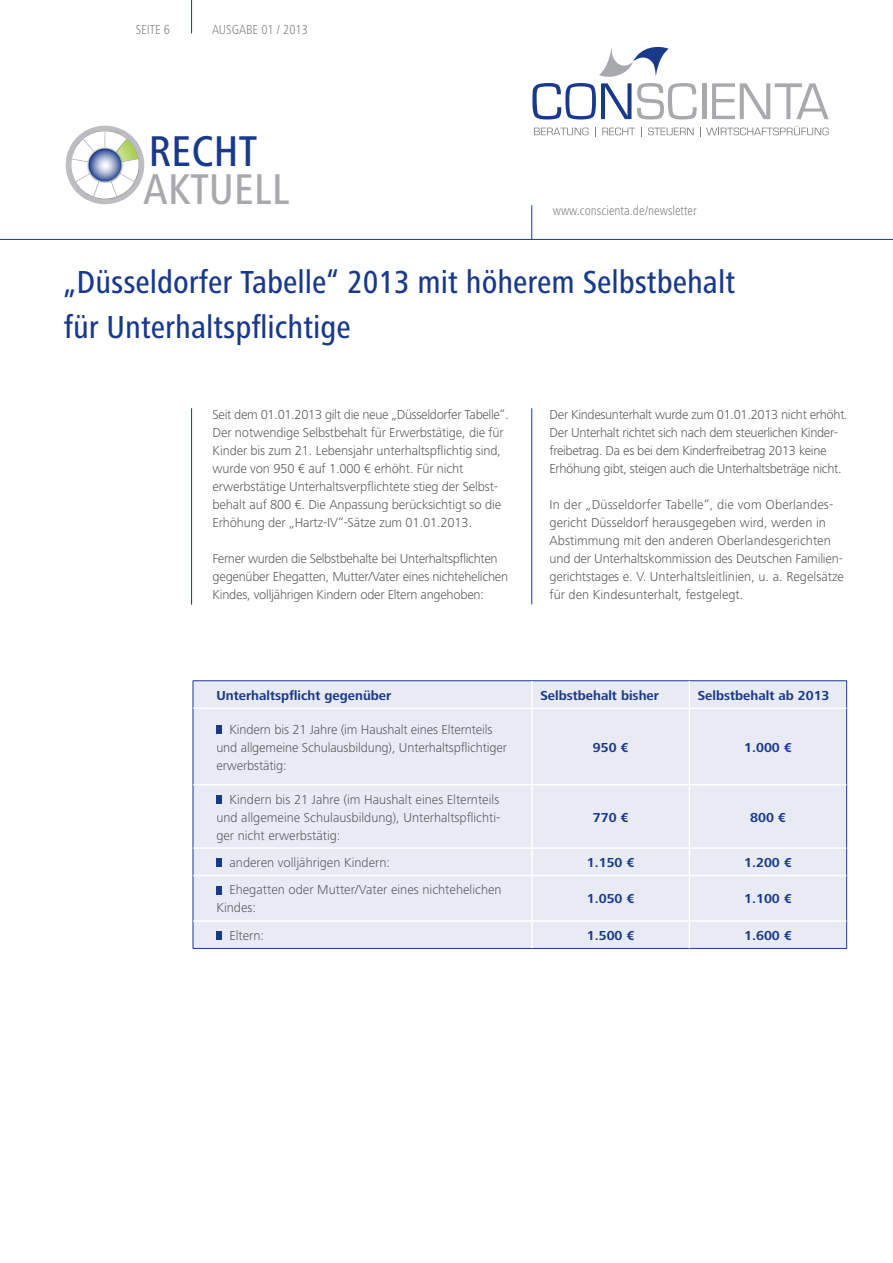
<style>
.page{position:relative;width:893px;height:1263px;background:#fff}
.page>*{position:absolute;margin:0;border:0;box-sizing:border-box;transform-origin:0 0}
.t1{font:500 condensed 44.55px "Frutiger Next LT";color:#a7a9ac}
.t2{font:500 condensed 44.55px "Frutiger Next LT";color:#19398a}
.t3{font:500 condensed 33px/45px "Frutiger Next LT";color:#19398a}
.t4{font:300 13.5px/18px "Frutiger Next LT";letter-spacing:-.01em;color:#58595b}
.t5{font:700 13.5px "Frutiger Next LT";color:#19398a}
.t6{font:300 condensed 13.5px "Frutiger Next LT";color:#808285}
</style>
<div class="page">
<hr style="left:191px;top:0;width:1px;height:33px;background:#19398a">
<hr style="left:0;top:239px;width:893px;height:1px;background:#19398a">
<hr style="left:531px;top:205px;width:1px;height:34px;background:#19398a">
<svg style="left:66px;top:126px;width:78px;height:78px"></svg>
<img style="left:87px;top:147px;width:36px;height:36px">
<img style="left:106px;top:147px;width:17px;height:17px">
<svg style="left:88px;top:148px;width:33px;height:33px"></svg>
<hr style="left:703px;top:83px;width:4px;height:36px;background:#a7a9ac">
<svg style="left:712px;top:83px;width:117px;height:36px"></svg>
<svg style="left:534px;top:128px;width:55px;height:7px"></svg>
<svg style="left:602px;top:128px;width:33px;height:7px"></svg>
<svg style="left:648px;top:128px;width:46px;height:7px"></svg>
<svg style="left:700px;top:126px;width:129px;height:11px"></svg>
<svg style="left:532px;top:46px;width:165px;height:73px"></svg>
<hr style="left:191px;top:408px;width:1px;height:197px;background:#19398a">
<hr style="left:531px;top:408px;width:1px;height:196px;background:#19398a">
<div style="left:194px;top:681px;width:652px;height:267px;background:#e8ebf3"></div>
<hr style="left:193px;top:680px;width:339px;height:1px;background:#19398a">
<svg style="left:193px;top:681px;width:1px;height:26px"></svg>
<hr style="left:532px;top:680px;width:157px;height:1px;background:#19398a">
<hr style="left:689px;top:680px;width:158px;height:1px;background:#19398a">
<svg style="left:846px;top:681px;width:1px;height:27px"></svg>
<hr style="left:193px;top:708px;width:1px;height:77px;background:#19398a">
<hr style="left:846px;top:708px;width:1px;height:77px;background:#19398a">
<hr style="left:193px;top:785px;width:1px;height:63px;background:#19398a">
<hr style="left:846px;top:785px;width:1px;height:63px;background:#19398a">
<svg style="left:193px;top:849px;width:1px;height:26px"></svg>
<svg style="left:846px;top:848px;width:1px;height:27px"></svg>
<hr style="left:193px;top:875px;width:1px;height:46px;background:#19398a">
<hr style="left:846px;top:875px;width:1px;height:46px;background:#19398a">
<svg style="left:193px;top:922px;width:1px;height:26px"></svg>
<svg style="left:846px;top:921px;width:1px;height:27px"></svg>
<hr style="left:193px;top:948px;width:339px;height:1px;background:#19398a">
<hr style="left:532px;top:948px;width:157px;height:1px;background:#19398a">
<hr style="left:689px;top:948px;width:158px;height:1px;background:#19398a">
<hr style="left:531px;top:681px;width:2px;height:26px;background:#fff">
<svg style="left:689px;top:681px;width:1px;height:26px"></svg>
<hr style="left:193px;top:707px;width:339px;height:2px;background:#fff">
<hr style="left:532px;top:707px;width:157px;height:2px;background:#fff">
<hr style="left:531px;top:709px;width:2px;height:75px;background:#fff">
<hr style="left:689px;top:707px;width:157px;height:2px;background:#fff">
<hr style="left:689px;top:709px;width:1px;height:75px;background:#fff">
<hr style="left:193px;top:784px;width:339px;height:1px;background:#fff">
<hr style="left:532px;top:784px;width:157px;height:1px;background:#fff">
<hr style="left:531px;top:785px;width:2px;height:62px;background:#fff">
<hr style="left:689px;top:784px;width:157px;height:1px;background:#fff">
<hr style="left:689px;top:785px;width:1px;height:62px;background:#fff">
<hr style="left:193px;top:847px;width:339px;height:2px;background:#fff">
<hr style="left:532px;top:847px;width:157px;height:2px;background:#fff">
<hr style="left:531px;top:849px;width:2px;height:26px;background:#fff">
<hr style="left:689px;top:847px;width:157px;height:2px;background:#fff">
<svg style="left:689px;top:849px;width:1px;height:26px"></svg>
<hr style="left:193px;top:875px;width:339px;height:1px;background:#fff">
<hr style="left:532px;top:875px;width:157px;height:1px;background:#fff">
<hr style="left:531px;top:876px;width:2px;height:44px;background:#fff">
<hr style="left:689px;top:875px;width:157px;height:1px;background:#fff">
<hr style="left:689px;top:876px;width:1px;height:44px;background:#fff">
<hr style="left:193px;top:920px;width:339px;height:2px;background:#fff">
<hr style="left:532px;top:920px;width:157px;height:2px;background:#fff">
<hr style="left:531px;top:922px;width:2px;height:26px;background:#fff">
<hr style="left:689px;top:920px;width:157px;height:2px;background:#fff">
<svg style="left:689px;top:922px;width:1px;height:26px"></svg>
<div style="left:216px;top:725px;width:6px;height:9px;background:#19398a"></div>
<div style="left:216px;top:795px;width:6px;height:8px;background:#19398a"></div>
<div style="left:216px;top:858px;width:6px;height:9px;background:#19398a"></div>
<div style="left:216px;top:886px;width:6px;height:8px;background:#19398a"></div>
<div style="left:216px;top:931px;width:6px;height:9px;background:#19398a"></div>
<p class="t6" style="left:136px;top:22px;width:36px">seite 6</p>
<p class="t6" style="left:212px;top:22px;width:97px">Ausgabe 01 / 2013</p>
<h1 class="t2" style="left:148px;top:127px;width:110px">Recht</h1>
<h1 class="t1" style="left:143px;top:164px;width:148px">aktuell</h1>
<p class="t6" style="left:553px;top:203px;width:145px">www.conscienta.de/newsletter</p>
<h2 class="t3" style="left:64px;top:260px;width:673px">„Düsseldorfer Tabelle“ 2013 mit höherem Selbstbehalt für Unterhaltspflichtige</h2>
<p class="t4" style="left:213px;top:405px;width:298px">Seit dem 01.01.2013 gilt die neue „Düsseldorfer Tabelle“.<br>Der notwendige Selbstbehalt für Erwerbstätige, die für Kinder bis zum 21. Lebensjahr unterhaltspflichtig sind, wurde von 950 € auf 1.000 € erhöht. Für nicht erwerbstätige Unterhaltsverpflichtete stieg der Selbst&shy;behalt auf 800 €. Die Anpassung berücksichtigt so die Erhöhung der „Hartz-IV“-Sätze zum 01.01.2013.</p>
<p class="t4" style="left:213px;top:549px;width:297px">Ferner wurden die Selbstbehalte bei Unterhaltspflichten gegenüber Ehegatten, Mutter/Vater eines nichtehelichen<br>Kindes, volljährigen Kindern oder Eltern angehoben:</p>
<p class="t4" style="left:550px;top:405px;width:300px">Der Kindesunterhalt wurde zum 01.01.2013 nicht erhöht.<br>Der Unterhalt richtet sich nach dem steuerlichen Kinder&shy;freibetrag. Da es bei dem Kinderfreibetrag 2013 keine Erhöhung gibt, steigen auch die Unterhaltsbeträge nicht.</p>
<p class="t4" style="left:550px;top:495px;width:296px">In der „Düsseldorfer Tabelle“, die vom Oberlandes&shy;gericht Düsseldorf herausgegeben wird, werden in Abstimmung mit den anderen Oberlandesgerichten und der Unterhaltskommission des Deutschen Familien&shy;gerichtstages e. V. Unterhaltsleitlinien, u. a. Regelsätze für den Kindesunterhalt, festgelegt.</p>
<p class="t5" style="left:216px;top:688px;width:176px">Unterhaltspflicht gegenüber</p>
<p class="t5" style="left:540px;top:688px;width:120px">Selbstbehalt bisher</p>
<p class="t5" style="left:698px;top:688px;width:133px">Selbstbehalt ab 2013</p>
<p class="t4" style="left:216px;top:720px;width:292px;text-indent:13px">Kindern bis 21 Jahre (im Haushalt eines Elternteils und allgemeine Schulausbildung), Unterhaltspflichtiger erwerbstätig:</p>
<p class="t5" style="left:593px;top:740px;width:37px">950 €</p>
<p class="t5" style="left:744px;top:740px;width:49px">1.000 €</p>
<p class="t4" style="left:216px;top:790px;width:286px;text-align:justify;text-indent:13px">Kindern bis 21 Jahre (im Haushalt eines Elternteils und allgemeine Schulausbildung), Unterhaltspflichti&shy;ger nicht erwerbstätig:</p>
<p class="t5" style="left:593px;top:809px;width:37px">770 €</p>
<p class="t5" style="left:750px;top:809px;width:37px">800 €</p>
<p class="t4" style="left:229px;top:854px;width:162px">anderen volljährigen Kindern:</p>
<p class="t5" style="left:587px;top:855px;width:49px">1.150 €</p>
<p class="t5" style="left:744px;top:855px;width:49px">1.200 €</p>
<p class="t4" style="left:216px;top:881px;width:287px;text-indent:13px">Ehegatten oder Mutter/Vater eines nichtehelichen<br>Kindes:</p>
<p class="t5" style="left:587px;top:891px;width:49px">1.050 €</p>
<p class="t5" style="left:744px;top:891px;width:49px">1.100 €</p>
<p class="t4" style="left:229px;top:926px;width:36px">Eltern:</p>
<p class="t5" style="left:587px;top:928px;width:49px">1.500 €</p>
<p class="t5" style="left:744px;top:928px;width:49px">1.600 €</p>
</div>
